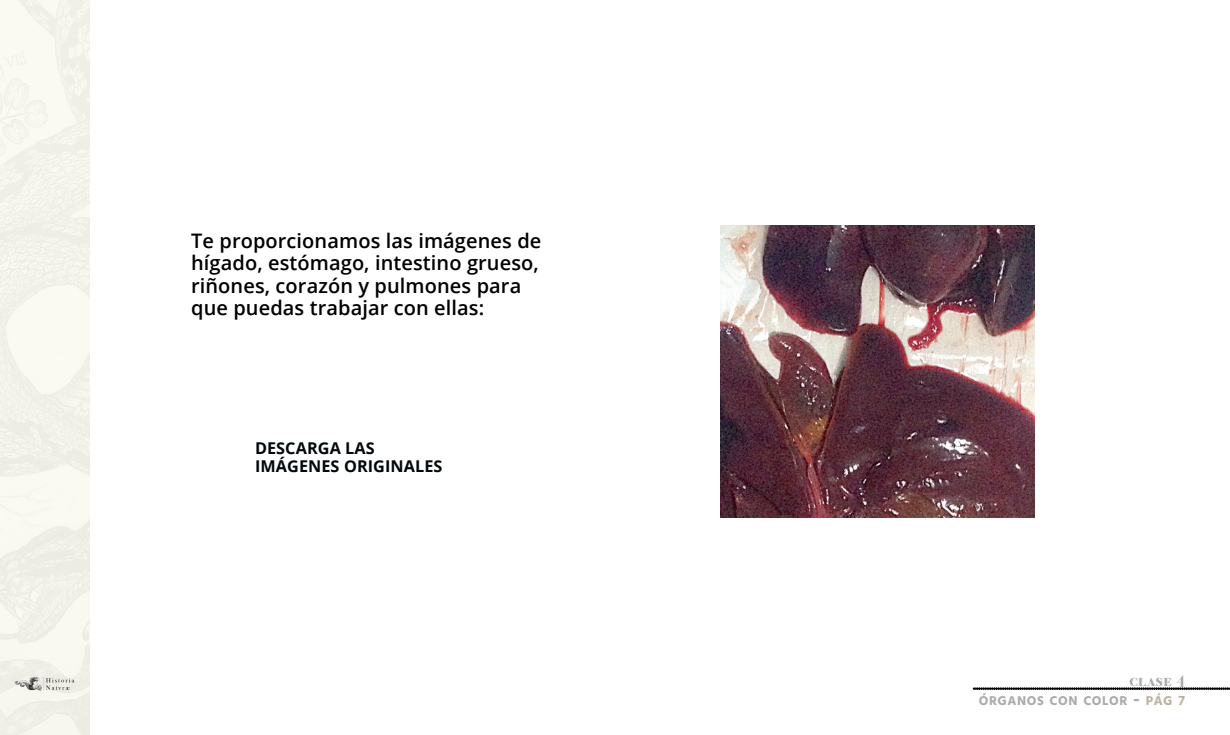
<style>
.page{position:relative;width:1230px;height:735px;background:#fff}
.page>*{position:absolute;margin:0;border:0;box-sizing:border-box;transform-origin:0 0}
.Cuerpo_de_texto{font:600 20px/22.5px "Open Sans";letter-spacing:.005em;color:#000}
.Clic{font:700 16.25px "Open Sans";letter-spacing:.005em;color:#00080b}
.t1{font:15px "Leitura Display";letter-spacing:.025em;color:#ababab}
.t2{font:700 13.12px "Hind Vadodara";letter-spacing:.045em;color:#ababab}
.s1{font-size:18.75px}
.s2{color:#bab3a0}
.s3{font-size:13.75px;color:#bab3a0}
</style>
<div class="page">
<div style="left:0;top:0;width:90px;height:735px;background:#f5f5ee"></div>
<img style="left:10px;top:670px;width:70px;height:24px">
<svg style="left:973px;top:688px;width:257px;height:2px"></svg>
<img style="left:720px;top:225px;width:315px;height:293px">
<p class="Cuerpo_de_texto" style="left:191px;top:229px;width:352px">Te proporcionamos las imágenes de hígado, estómago, intestino grueso, riñones, corazón y pulmones para que puedas trabajar con ellas:</p>
<p class="Clic" style="left:255px;top:436px;width:121px">DESCARGA LAS</p>
<p class="Clic" style="left:255px;top:455px;width:189px">IMÁGENES ORIGINALES</p>
<p class="t1" style="left:1129px;top:672px;width:57px">clase 4</p>
<p class="t2" style="left:979px;top:690px;width:208px">ÓRGANOS CON COLOR <span class="s1">-</span> <span class="s2">PÁG</span> <span class="s3">7</span></p>
</div>
